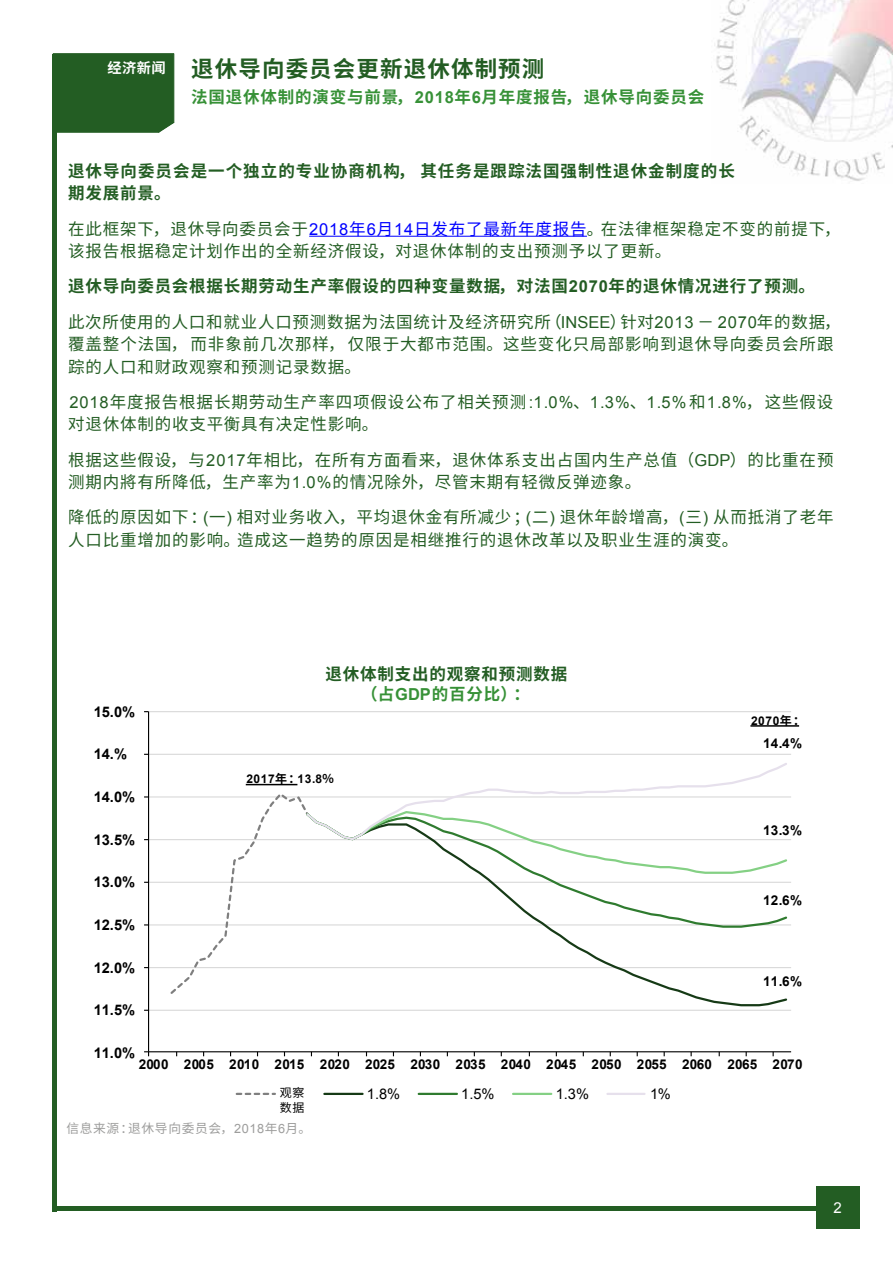
<style>
.page{position:relative;width:893px;height:1263px;background:#fff}
.page>*{position:absolute;margin:0;border:0;box-sizing:border-box;transform-origin:0 0}
.t1{font:700 22.5px "Noto Sans SC";letter-spacing:.05em;color:#235d23}
.t2{font:16.5px/22.5px "Noto Sans SC";letter-spacing:.05em;color:#235d23}
.t3{font:700 16.5px/22.5px "Noto Sans SC";letter-spacing:.05em;color:#235d23}
.t4{font:700 16.5px "Noto Sans SC";letter-spacing:.05em;color:#379137}
.t5{font:15px "Arial";color:#fff}
.t6{font:700 14.7px "Arial";color:#000}
.t7{font:14.7px "Arial";color:#000}
.t8{font:700 14.55px "Arial";color:#000}
.t9{font:700 14.25px "Noto Sans SC";color:#fff}
.t10{font:700 13.5px "Arial";letter-spacing:.025em;color:#000}
.t11{font:13.5px "Arial";color:#fff}
.t12{font:12.75px "Noto Sans SC";letter-spacing:.05em;color:#9d9d9c}
.t13{font:700 12px "Arial";letter-spacing:.05em;color:#000}
.t14{font:12px/14.4px "Noto Sans SC";color:#000}
.s1{font-family:"Arial"}
.s2{font-family:"Arial";color:#00f}
.s3{color:#00f}
.s4{font-weight:400}
.s5{font-family:"Arial";font-weight:400}
.s6{font-style:inherit}
.s7{color:#379137}
.s8{font-family:"Arial";color:#379137}
.s9{font-family:"Noto Sans SC"}
</style>
<div class="page">
<img style="left:714px;top:0;width:178px;height:181px">
<div style="left:52px;top:54px;width:5px;height:1157px;background:#235d23"></div>
<div style="left:52px;top:1206px;width:788px;height:5px;background:#235d23"></div>
<div style="left:817px;top:1186px;width:42px;height:43px;background:#235d23"></div>
<div style="left:53px;top:53px;width:121px;height:80px;background:#235d23"></div>
<hr style="left:149px;top:1010px;width:642px;height:1px;background:#d9d9d9">
<hr style="left:149px;top:967px;width:642px;height:1px;background:#d9d9d9">
<hr style="left:149px;top:924px;width:642px;height:1px;background:#d9d9d9">
<hr style="left:149px;top:882px;width:642px;height:1px;background:#d9d9d9">
<hr style="left:149px;top:839px;width:642px;height:1px;background:#d9d9d9">
<hr style="left:149px;top:796px;width:642px;height:1px;background:#d9d9d9">
<hr style="left:149px;top:754px;width:642px;height:1px;background:#d9d9d9">
<hr style="left:149px;top:711px;width:642px;height:1px;background:#d9d9d9">
<hr style="left:148px;top:712px;width:1px;height:340px;background:#000">
<hr style="left:149px;top:1051px;width:642px;height:1px;background:#000">
<svg style="left:144px;top:1051px;width:5px;height:5px"></svg>
<svg style="left:168px;top:763px;width:621px;height:233px"></svg>
<svg style="left:237px;top:1093px;width:38px;height:2px"></svg>
<hr style="left:324px;top:1093px;width:39px;height:2px;background:#163a16">
<hr style="left:419px;top:1093px;width:38px;height:2px;background:#2f7b2f">
<hr style="left:513px;top:1093px;width:38px;height:2px;background:#84d084">
<hr style="left:607px;top:1093px;width:37px;height:2px;background:#e6e0ec">
<hr style="left:309px;top:236px;width:278px;height:1px;background:#00f">
<hr style="left:246px;top:784px;width:51px;height:1px;background:#000">
<hr style="left:750px;top:725px;width:49px;height:2px;background:#000">
<p class="t9" style="left:107px;top:60px;width:60px">经济新闻</p>
<p class="t11" style="left:67px;top:58px;width:96px">Economic news</p>
<h1 class="t1" style="left:191px;top:56px;width:355px">退休导向委员会更新退休体制预测</h1>
<p class="t4" style="left:191px;top:87px;width:515px">法国退休体制的演变与前景，<span class="s1">2018</span>年<span class="s1">6</span>月年度报告，退休导向委员会</p>
<p class="t3" style="left:68px;top:160px;width:668px">退休导向委员会是一个独立的专业协商机构，其任务是跟踪法国强制性退休金制度的长期发展前景。</p>
<p class="t2" style="left:68px;top:218px;width:774px">在此框架下，退休导向委员会于<span class="s2">2018</span><span class="s3">年</span><span class="s2">6</span><span class="s3">月</span><span class="s2">14</span><span class="s3">日发布了最新年度报告</span>。在法律框架稳定不变的前提下，该报告根据稳定计划作出的全新经济假设，对退休体制的支出预测予以了更新。</p>
<p class="t3" style="left:68px;top:269px;width:774px;line-height:35.2px">退休导向委员会根据长期劳动生产率假设的四种变量数据，对法国<span class="s1">2070</span>年的退休情况进行了预测。<br><span class="s4">此次所使用的人口和就业人口预测数据为法国统计及经济研究所（</span><span class="s5">INSEE</span><span class="s4">）针对</span><span class="s5">2013</span> <span class="s4">－</span> <span class="s5">2070</span><span class="s4">年的数据，</span></p>
<p class="t2" style="left:68px;top:333px;width:767px">覆盖整个法国，而非象前几次那样，仅限于大都市范围。这些变化只局部影响到退休导向委员会所跟踪的人口和财政观察和预测记录数据。</p>
<p class="t2" style="left:68px;top:391px;width:767px"><span class="s1">2018</span>年度报告根据长期劳动生产率四项假设公布了相关预测<span class="s1">:1.0%</span>、<span class="s1">1.3%</span>、<span class="s1">1.5%</span>和<span class="s1">1.8%</span>，这些假设对退休体制的收支平衡具有决定性影响。</p>
<p class="t2" style="left:68px;top:449px;width:767px">根据这些假设，与<span class="s1">2017</span>年相比，在所有方面看来，退休体系支出占国内生产总值（<span class="s1">GDP</span>）的比重在预测期内將有所降低，生产率为<span class="s1">1.0%</span>的情况除外，尽管末期有轻微反弹迹象。</p>
<p class="t2" style="left:68px;top:506px;width:767px">降低的原因如下：<span class="s1">(</span>一<span class="s1">)</span> 相对业务收入，平均退休金有所减少；<span class="s1">(</span>二<span class="s1">)</span> 退休年龄增高，<span class="s1">(</span>三<span class="s1">)</span> 从而抵消了老年人口比重增加的影响。造成这一趋势的原因是相继推行的退休改革以及职业生涯的演变。</p>
<p class="t6" style="left:94px;top:702px;width:43px">15<span class="s6">.</span>0%</p>
<p class="t6" style="left:94px;top:744px;width:35px">14<span class="s6">.</span>%</p>
<p class="t8" style="left:94px;top:787px;width:43px">14<span class="s6">.</span>0%</p>
<p class="t6" style="left:94px;top:830px;width:43px">13<span class="s6">.</span>5%</p>
<p class="t6" style="left:94px;top:872px;width:43px">13<span class="s6">.</span>0%</p>
<p class="t6" style="left:94px;top:915px;width:43px">12<span class="s6">.</span>5%</p>
<p class="t6" style="left:94px;top:958px;width:43px">12<span class="s6">.</span>0%</p>
<p class="t6" style="left:94px;top:1000px;width:43px">11<span class="s6">.</span>5%</p>
<p class="t3" style="left:326px;top:664px;width:243px;line-height:19.8px;text-align:center">退休体制支出的观察和预测数据<span class="s7">（占</span><span class="s8">GDP</span><span class="s7">的百分比）：</span></p>
<p class="t13" style="left:246px;top:771px;width:89px">2017<span class="s9">年：</span>13.8<span class="s9">％</span></p>
<p class="t13" style="left:751px;top:713px;width:56px">2070<span class="s9">年：</span></p>
<p class="t10" style="left:763px;top:734px;width:41px">14.4%</p>
<p class="t10" style="left:763px;top:821px;width:41px">13.3%</p>
<p class="t10" style="left:763px;top:891px;width:41px">12.6%</p>
<p class="t10" style="left:763px;top:972px;width:41px">11.6%</p>
<p class="t8" style="left:94px;top:1043px;width:43px">11<span class="s6">.</span>0%</p>
<p class="t10" style="left:139px;top:1055px;width:665px">2000 2005 2010 2015 2020 2025 2030 2035 2040 2045 2050 2055 2060 2065 2070</p>
<p class="t7" style="left:367px;top:1084px;width:35px">1<span class="s6">.</span>8%</p>
<p class="t7" style="left:461px;top:1084px;width:35px">1<span class="s6">.</span>5%</p>
<p class="t7" style="left:556px;top:1084px;width:35px">1<span class="s6">.</span>3%</p>
<p class="t7" style="left:650px;top:1084px;width:22px">1%</p>
<p class="t14" style="left:280px;top:1086px;width:26px">观察数据</p>
<p class="t12" style="left:66px;top:1121px;width:246px">信息来源：退休导向委员会，<span class="s1">2018</span>年<span class="s1">6</span>月。</p>
<p class="t5" style="left:834px;top:1198px;width:10px">2</p>
</div>
